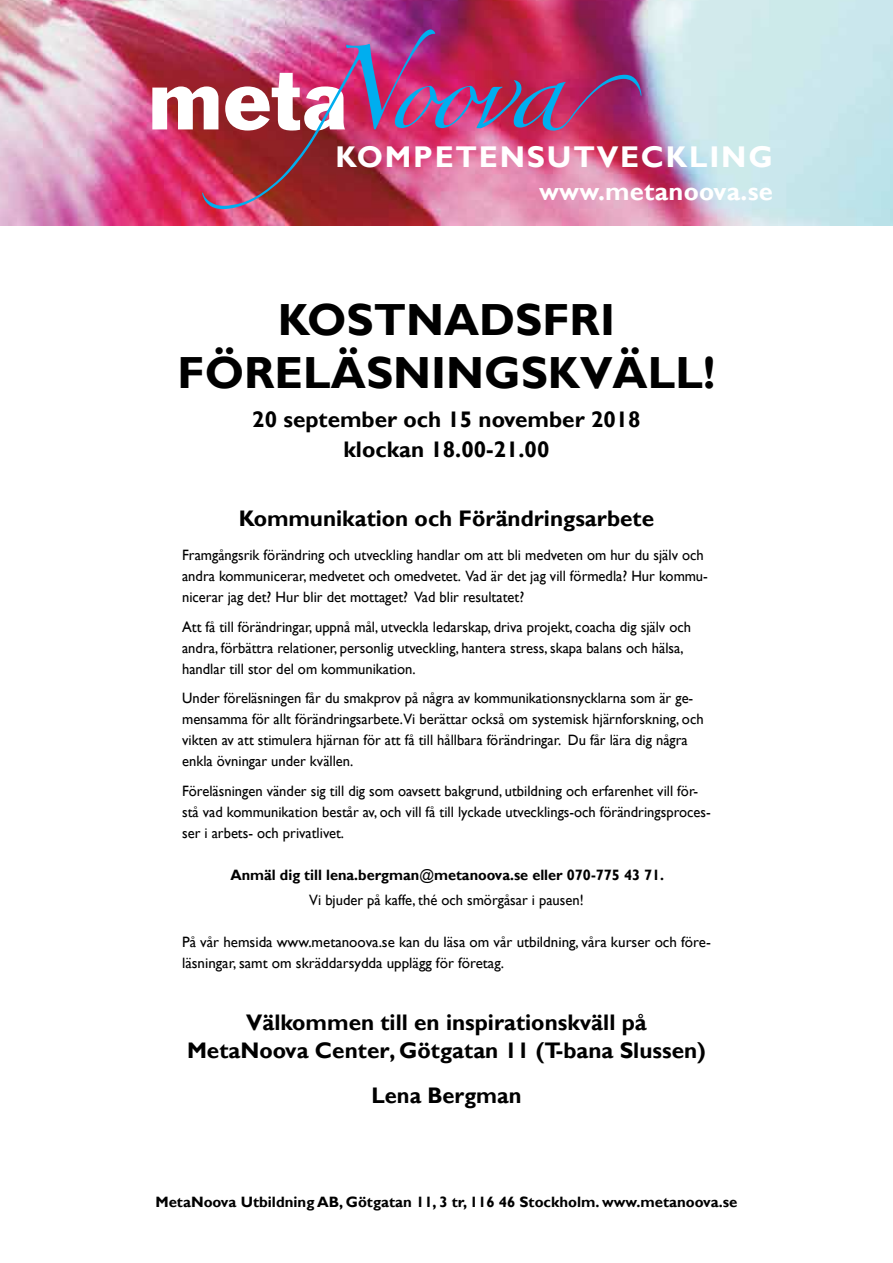
<style>
.page{position:relative;width:893px;height:1263px;background:#fff}
.page>*{position:absolute;margin:0;border:0;box-sizing:border-box;transform-origin:0 0}
.t1{font:700 45px "Gill Sans";color:#000}
.t2{font:700 30px "Gill Sans";letter-spacing:.06em;color:#fff}
.t3{font:700 25.5px "Gill Sans";letter-spacing:.01em;color:#fff}
.t4{font:700 22.5px/27.8px "Gill Sans";color:#000;text-align:center}
.t5{font:15px/21px "Gill Sans";color:#000}
.t6{font:700 15px/25.2px "Gill Sans";color:#000;text-align:center}
.s1{font-weight:400}
</style>
<div class="page">
<img style="left:0;top:0;width:893px;height:225px">
<img style="left:152px;top:29px;width:489px;height:180px">
<h2 class="t2" style="left:336px;top:139px;width:439px">KOMPETENSUTVECKLING</h2>
<h3 class="t3" style="left:539px;top:176px;width:235px">www.metanoova.se</h3>
<h1 class="t1" style="left:278px;top:293px;width:65px">Kostna</h1>
<h1 class="t1" style="left:479px;top:293px;width:130px">dsf ri</h1>
<h1 class="t1" style="left:178px;top:346px;width:220px">föreläsningskv</h1>
<h1 class="t1" style="left:613px;top:346px;width:104px">äll!</h1>
<h3 class="t4" style="left:252px;top:405px;width:390px;line-height:30px">20 september och 15 november 2018 klockan 18.00-21.00</h3>
<h3 class="t4" style="left:239px;top:505px;width:417px">Kommunikation och Förändringsarbete</h3>
<p class="t5" style="left:182px;top:545px;width:527px">Framgångsrik förändring och utveckling handlar om att bli medveten om hur du själv och andra kommunicerar, medvetet och omedvetet. Vad är det jag vill förmedla? Hur kommu&shy;nicerar jag det? Hur blir det mottaget? Vad blir resultatet?</p>
<p class="t5" style="left:182px;top:616px;width:510px">Att få till förändringar, uppnå mål, utveckla ledarskap, driva projekt, coacha dig själv och andra, förbättra relationer, personlig utveckling, hantera stress, skapa balans och hälsa, handlar till stor del om kommunikation.</p>
<p class="t5" style="left:182px;top:688px;width:523px">Under föreläsningen får du smakprov på några av kommunikationsnycklarna som är ge&shy;mensamma för allt förändringsarbete.Vi berättar också om systemisk hjärnforskning, och vikten av att stimulera hjärnan för att få till hållbara förändringar. Du får lära dig några enkla övningar under kvällen.</p>
<p class="t5" style="left:182px;top:780px;width:530px">Föreläsningen vänder sig till dig som oavsett bakgrund, utbildning och erfarenhet vill för&shy;stå vad kommunikation består av, och vill få till lyckade utvecklings-och förändringsproces&shy;ser i arbets- och privatlivet.</p>
<p class="t6" style="left:230px;top:862px;width:435px">Anmäl dig till lena.bergman<span class="s1">@</span>metanoova.se eller 070-775 43 71.<br><span class="s1">Vi bjuder på kaffe, thé och smörgåsar i pausen!</span></p>
<p class="t5" style="left:182px;top:932px;width:530px">På vår hemsida www.metanoova.se kan du läsa om vår utbildning, våra kurser och före&shy;läsningar, samt om skräddarsydda upplägg för företag.</p>
<h3 class="t4" style="left:187px;top:1010px;width:520px">Välkommen till en inspirationskväll på<br>MetaNoova Center, Götgatan 11 (T-bana Slussen)</h3>
<h3 class="t4" style="left:371px;top:1082px;width:152px">Lena Bergman</h3>
<p class="t6" style="left:155px;top:1189px;width:584px">MetaNoova Utbildning AB, Götgatan 11, 3 tr, 116 46 Stockholm. www.metanoova.se</p>
</div>
